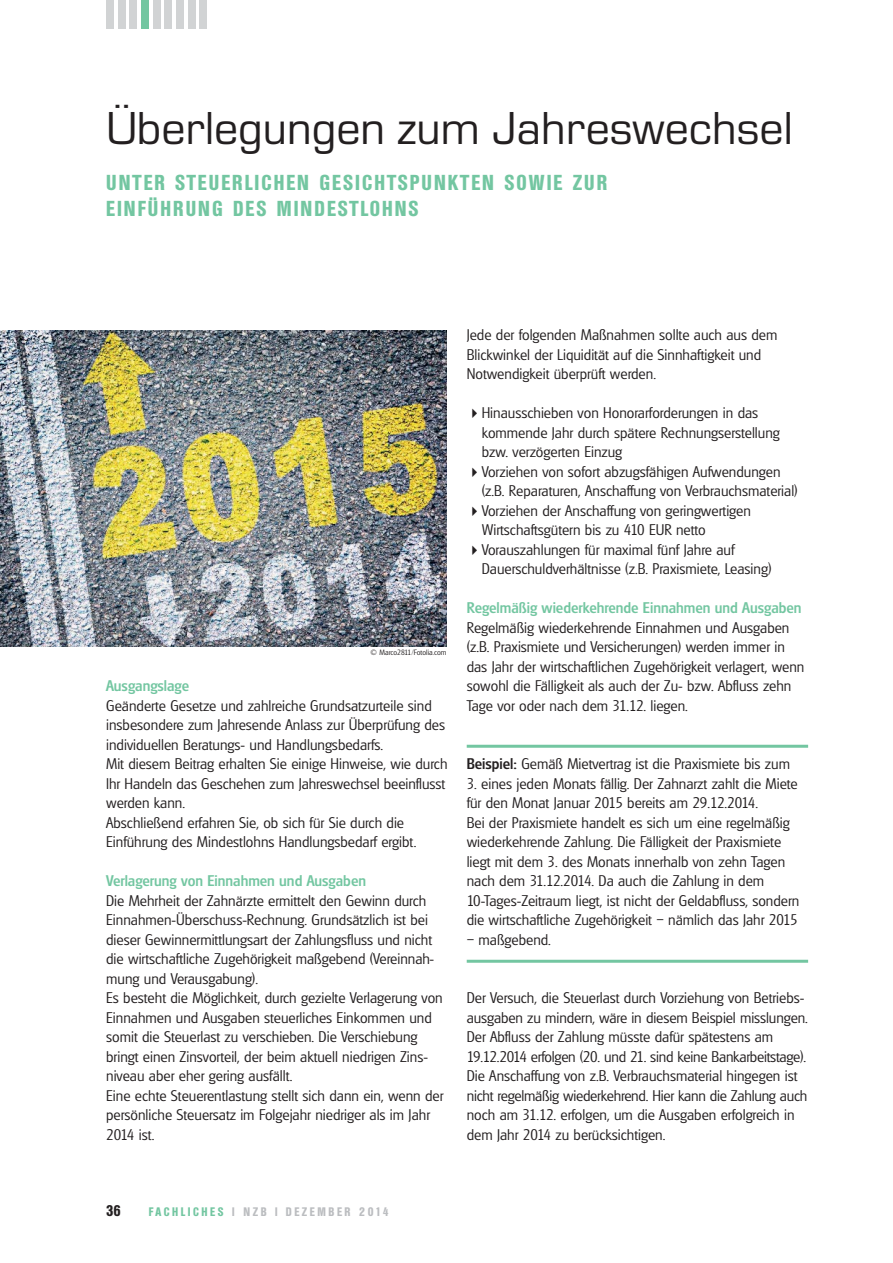
<style>
.page{position:relative;width:893px;height:1263px;background:#fff}
.page>*{position:absolute;margin:0;border:0;box-sizing:border-box;transform-origin:0 0}
.t1{font:48px "Micro Square";color:#231f20}
.t2{font:700 condensed 21px/25.2px "Olympia";letter-spacing:.1em;color:#73c6a1}
.t3{font:300 15px/19.5px "Glasgow";color:#231f20}
.t4{font:500 15px "Glasgow";color:#73c6a1}
.t5{font:700 condensed 15px "Olympia";color:#231f20}
.t6{font:700 condensed 12px "Olympia";letter-spacing:.215em;color:#bbbdc0}
.t7{font:300 7.5px "Glasgow";color:#231f20}
.s1{font-weight:500}
.s2{color:#73c6a1}
</style>
<div class="page">
<div style="left:106px;top:0;width:8px;height:28px;background:#d1d3d4"></div>
<div style="left:118px;top:0;width:8px;height:28px;background:#d1d3d4"></div>
<div style="left:129px;top:0;width:8px;height:28px;background:#d1d3d4"></div>
<div style="left:141px;top:0;width:8px;height:28px;background:#73c6a1"></div>
<div style="left:153px;top:0;width:7px;height:28px;background:#d1d3d4"></div>
<div style="left:164px;top:0;width:8px;height:28px;background:#d1d3d4"></div>
<div style="left:176px;top:0;width:8px;height:28px;background:#d1d3d4"></div>
<div style="left:188px;top:0;width:7px;height:28px;background:#d1d3d4"></div>
<div style="left:199px;top:0;width:8px;height:28px;background:#d1d3d4"></div>
<hr style="left:466px;top:745px;width:342px;height:3px;background:#73c6a1">
<hr style="left:466px;top:960px;width:342px;height:3px;background:#73c6a1">
<img style="left:0;top:330px;width:446px;height:317px">
<h1 class="t1" style="left:106px;top:100px;width:688px">Überlegungen zum Jahreswechsel</h1>
<h2 class="t2" style="left:106px;top:173px;width:502px">UNTER STEUERLICHEN GESICHTSPUNKTEN SOWIE ZUR<br>EINFÜHRUNG DES MINDESTLOHNS</h2>
<p class="t7" style="left:370px;top:650px;width:78px">© Marco2811/Fotolia.com</p>
<p class="t4" style="left:106px;top:681px;width:85px">Ausgangslage</p>
<p class="t3" style="left:106px;top:697px;width:343px">Geänderte Gesetze und zahlreiche Grundsatzurteile sind insbesondere zum Jahresende Anlass zur Überprüfung des individuellen Beratungs- und Handlungsbedarfs.<br>Mit diesem Beitrag erhalten Sie einige Hinweise, wie durch Ihr Handeln das Geschehen zum Jahreswechsel beeinflusst werden kann.<br>Abschließend erfahren Sie, ob sich für Sie durch die Einführung des Mindestlohns Handlungsbedarf ergibt.</p>
<p class="t4" style="left:106px;top:876px;width:261px">Verlagerung von Einnahmen und Ausgaben</p>
<p class="t3" style="left:106px;top:892px;width:339px">Die Mehrheit der Zahnärzte ermittelt den Gewinn durch Einnahmen-Überschuss-Rechnung. Grundsätzlich ist bei dieser Gewinnermittlungsart der Zahlungsfluss und nicht die wirtschaftliche Zugehörigkeit maßgebend (Vereinnah&shy;mung und Verausgabung).<br>Es besteht die Möglichkeit, durch gezielte Verlagerung von Einnahmen und Ausgaben steuerliches Einkommen und somit die Steuerlast zu verschieben. Die Verschiebung bringt einen Zinsvorteil, der beim aktuell niedrigen Zins&shy;niveau aber eher gering ausfällt.<br>Eine echte Steuerentlastung stellt sich dann ein, wenn der persönliche Steuersatz im Folgejahr niedriger als im Jahr 2014 ist.</p>
<p class="t3" style="left:466px;top:327px;width:312px">Jede der folgenden Maßnahmen sollte auch aus dem<br>Blickwinkel der Liquidität auf die Sinnhaftigkeit und<br>Notwendigkeit überprüft werden.</p>
<p class="t3" style="left:481px;top:405px;width:317px">Hinausschieben von Honorarforderungen in das kommende Jahr durch spätere Rechnungserstellung bzw. verzögerten Einzug<br>Vorziehen von sofort abzugsfähigen Aufwendungen (z.B. Reparaturen, Anschaffung von Verbrauchsmaterial)<br>Vorziehen der Anschaffung von geringwertigen Wirtschaftsgütern bis zu 410 EUR netto Vorauszahlungen für maximal fünf Jahre auf Dauerschuldverhältnisse (z.B. Praxismiete, Leasing)</p>
<p class="t4" style="left:466px;top:603px;width:336px">Regelmäßig wiederkehrende Einnahmen und Ausgaben</p>
<p class="t3" style="left:466px;top:619px;width:339px">Regelmäßig wiederkehrende Einnahmen und Ausgaben (z.B. Praxismiete und Versicherungen) werden immer in das Jahr der wirtschaftlichen Zugehörigkeit verlagert, wenn sowohl die Fälligkeit als auch der Zu- bzw. Abfluss zehn Tage vor oder nach dem 31.12. liegen.</p>
<p class="t3" style="left:466px;top:756px;width:325px"><span class="s1">Beispiel:</span> Gemäß Mietvertrag ist die Praxismiete bis zum</p>
<p class="t3" style="left:466px;top:775px;width:334px">3. eines jeden Monats fällig. Der Zahnarzt zahlt die Miete für den Monat Januar 2015 bereits am 29.12.2014.<br>Bei der Praxismiete handelt es sich um eine regelmäßig wiederkehrende Zahlung. Die Fälligkeit der Praxismiete liegt mit dem 3. des Monats innerhalb von zehn Tagen nach dem 31.12.2014. Da auch die Zahlung in dem 10-Tages-Zeitraum liegt, ist nicht der Geldabfluss, sondern die wirtschaftliche Zugehörigkeit – nämlich das Jahr 2015</p>
<p class="t3" style="left:466px;top:931px;width:86px">– maßgebend.</p>
<p class="t3" style="left:466px;top:990px;width:343px">Der Versuch, die Steuerlast durch Vorziehung von Betriebs&shy;ausgaben zu mindern, wäre in diesem Beispiel misslungen.<br>Der Abfluss der Zahlung müsste dafür spätestens am 19.12.2014 erfolgen (20. und 21. sind keine Bankarbeitstage).<br>Die Anschaffung von z.B. Verbrauchsmaterial hingegen ist nicht regelmäßig wiederkehrend. Hier kann die Zahlung auch noch am 31.12. erfolgen, um die Ausgaben erfolgreich in dem Jahr 2014 zu berücksichtigen.</p>
<p class="t5" style="left:106px;top:1205px;width:16px">36</p>
<p class="t6" style="left:149px;top:1208px;width:241px"><span class="s2">FACHLICHES</span> | NZB | DEZEMBER 2014</p>
</div>
